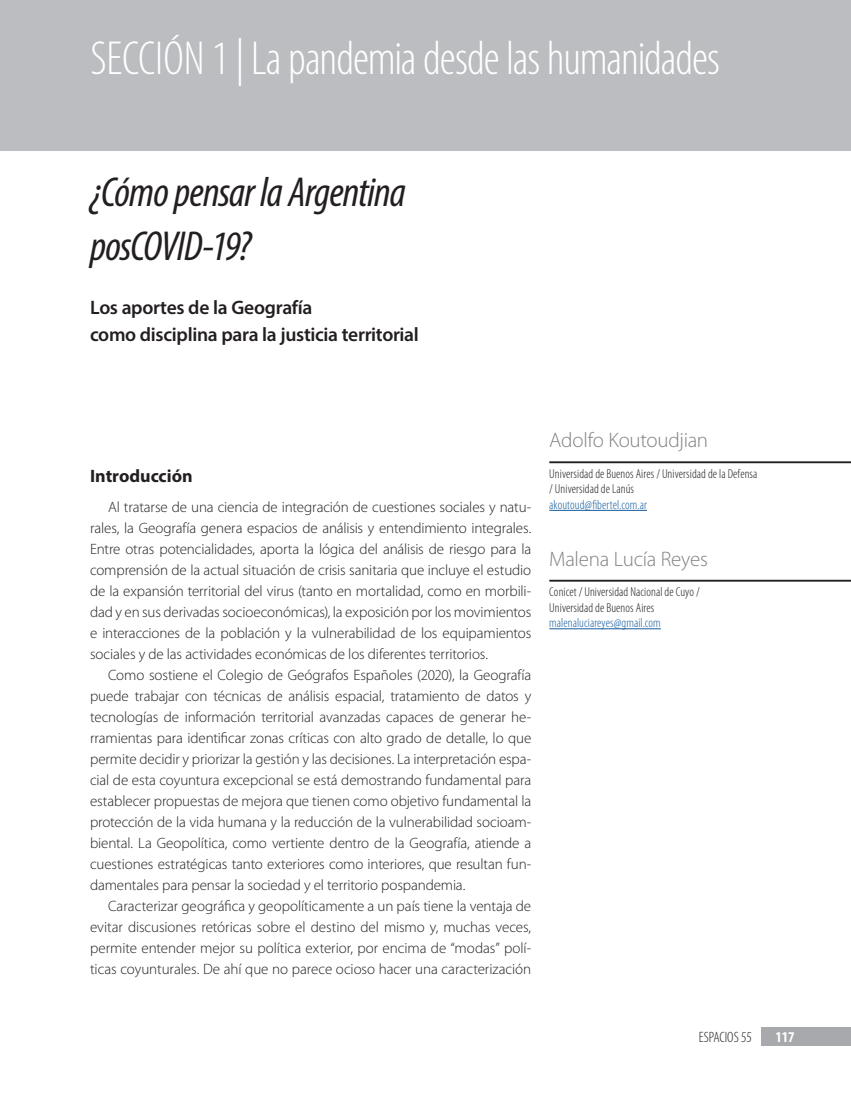
<style>
.page{position:relative;width:851px;height:1098px;background:#fff}
.page>*{position:absolute;margin:0;border:0;box-sizing:border-box;transform-origin:0 0}
.t1{font:300 condensed 48px "Myriad Pro";letter-spacing:-.02em;color:#fff}
.Titulo_nota{font:italic condensed 42px/54px "Myriad Pro";letter-spacing:-.025em;color:#231f20}
.t2{font:300 21px "Myriad Pro";letter-spacing:-.015em;color:#808285}
.Subtitulo_nota{font:600 19.5px/27px "Myriad Pro";letter-spacing:-.015em;color:#231f20}
.Subtítulo_nivel_1{font:700 18px "Myriad Pro";color:#231f20}
.Texto_central{font:300 15px/21px "Myriad Pro";letter-spacing:-.005em;color:#231f20;text-align:justify}
.pie_de_pagina{font:300 condensed 15px "Myriad Pro";color:#231f20}
.pie_de_pagina-2{font:700 condensed 15px "Myriad Pro";color:#fff}
.Reseña_biográfica_br{font:300 condensed 12.9px/15.6px "Myriad Pro";letter-spacing:.005em;color:#231f20}
.Reseña_biográfica_br-2{font:300 condensed 12.9px "Myriad Pro";letter-spacing:.005em;color:#175d9e}
</style>
<div class="page">
<div style="left:760px;top:1027px;width:90px;height:18px;background:#a8a9ad"></div>
<div style="left:0;top:0;width:850px;height:151px;background:#bcbdc0"></div>
<hr style="left:549px;top:510px;width:98px;height:1px;background:#175d9e">
<hr style="left:549px;top:461px;width:301px;height:2px;background:#231f20">
<hr style="left:549px;top:628px;width:111px;height:1px;background:#175d9e">
<hr style="left:549px;top:579px;width:301px;height:2px;background:#231f20">
<h1 class="t1" style="left:90px;top:32px;width:631px">SECCIÓN 1 | La pandemia desde las humanidades</h1>
<p class="Titulo_nota" style="left:90px;top:164px;width:317px">¿Cómo pensar la Argentina posCOVID-19?</p>
<p class="Subtitulo_nota" style="left:90px;top:293px;width:330px">Los aportes de la Geografía<br>como disciplina para la justicia territorial</p>
<p class="Subtítulo_nivel_1" style="left:90px;top:464px;width:104px">Introducción</p>
<p class="Texto_central" style="left:90px;top:496px;width:442px;text-indent:18px">Al tratarse de una ciencia de integración de cuestiones sociales y natu&shy;rales, la Geografía genera espacios de análisis y entendimiento integrales.<br>Entre otras potencialidades, aporta la lógica del análisis de riesgo para la comprensión de la actual situación de crisis sanitaria que incluye el estudio de la expansión territorial del virus (tanto en mortalidad, como en morbili&shy;dad y en sus derivadas socioeconómicas), la exposición por los movimientos e interacciones de la población y la vulnerabilidad de los equipamientos sociales y de las actividades económicas de los diferentes territorios.</p>
<p class="Texto_central" style="left:90px;top:664px;width:442px;text-indent:18px">Como sostiene el Colegio de Geógrafos Españoles (2020), la Geografía puede trabajar con técnicas de análisis espacial, tratamiento de datos y tecnologías de información territorial avanzadas capaces de generar he&shy;rramientas para identificar zonas críticas con alto grado de detalle, lo que permite decidir y priorizar la gestión y las decisiones. La interpretación espa&shy;cial de esta coyuntura excepcional se está demostrando fundamental para establecer propuestas de mejora que tienen como objetivo fundamental la protección de la vida humana y la reducción de la vulnerabilidad socioam&shy;biental. La Geopolítica, como vertiente dentro de la Geografía, atiende a cuestiones estratégicas tanto exteriores como interiores, que resultan fun&shy;damentales para pensar la sociedad y el territorio pospandemia.</p>
<p class="Texto_central" style="left:90px;top:895px;width:442px;text-indent:18px">Caracterizar geográfica y geopolíticamente a un país tiene la ventaja de evitar discusiones retóricas sobre el destino del mismo y, muchas veces, permite entender mejor su política exterior, por encima de “modas” polí&shy;ticas coyunturales. De ahí que no parece ocioso hacer una caracterización</p>
<h3 class="t2" style="left:549px;top:428px;width:160px">Adolfo Koutoudjian</h3>
<p class="Reseña_biográfica_br" style="left:549px;top:466px;width:210px">Universidad de Buenos Aires / Universidad de la Defensa / Universidad de Lanús</p>
<p class="Reseña_biográfica_br-2" style="left:549px;top:497px;width:99px">akoutoud@fibertel.com.ar</p>
<h3 class="t2" style="left:549px;top:547px;width:160px">Malena Lucía Reyes</h3>
<p class="Reseña_biográfica_br" style="left:549px;top:584px;width:152px">Conicet / Universidad Nacional de Cuyo /<br>Universidad de Buenos Aires</p>
<p class="Reseña_biográfica_br-2" style="left:549px;top:616px;width:113px">malenaluciareyes@gmail.com</p>
<p class="pie_de_pagina" style="left:698px;top:1028px;width:54px">ESPACIOS 55</p>
<p class="pie_de_pagina-2" style="left:775px;top:1027px;width:21px">117</p>
</div>
